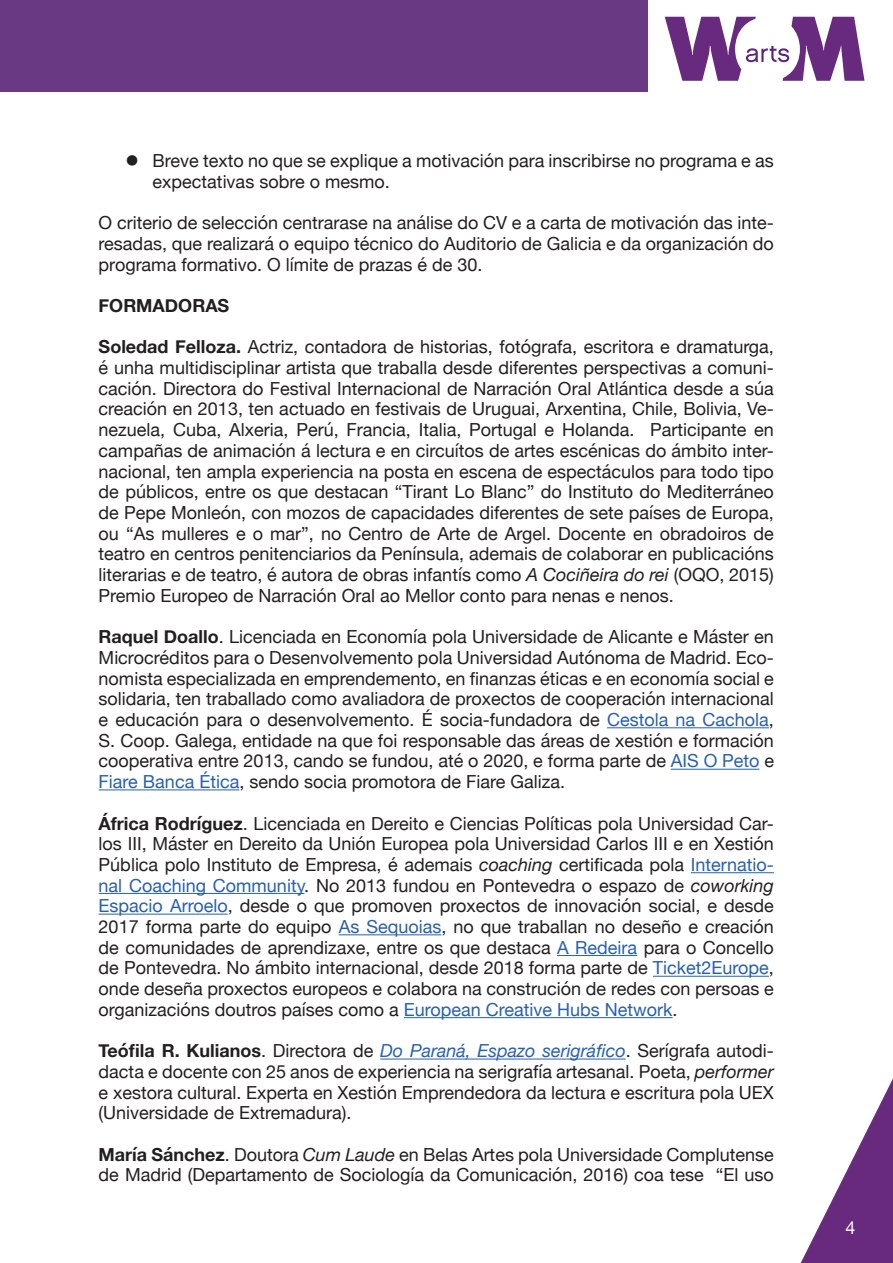
<style>
.page{position:relative;width:893px;height:1263px;background:#fff}
.page>*{position:absolute;margin:0;border:0;box-sizing:border-box;transform-origin:0 0}
.t1{font:18px/20.7px "Helvetica Neue";color:#231f20;text-align:justify}
.t2{font:700 18px "Helvetica Neue";color:#231f20}
.t3{font:18px "Helvetica Neue";color:#fff}
.s1{font-weight:700}
.s2{font-style:italic}
.s3{color:#2860ad}
.s4{font-style:italic;color:#2860ad}
</style>
<div class="page">
<div style="left:0;top:0;width:648px;height:92px;background:#693984"></div>
<svg style="left:665px;top:17px;width:199px;height:64px"></svg>
<svg style="left:800px;top:1078px;width:93px;height:185px"></svg>
<hr style="left:607px;top:727px;width:162px;height:1px;background:#2860ad">
<hr style="left:671px;top:769px;width:88px;height:1px;background:#2860ad">
<hr style="left:99px;top:789px;width:140px;height:1px;background:#2860ad">
<hr style="left:691px;top:872px;width:83px;height:1px;background:#2860ad">
<hr style="left:99px;top:893px;width:205px;height:1px;background:#2860ad">
<hr style="left:99px;top:914px;width:129px;height:1px;background:#2860ad">
<hr style="left:339px;top:934px;width:102px;height:1px;background:#2860ad">
<hr style="left:557px;top:955px;width:80px;height:1px;background:#2860ad">
<hr style="left:653px;top:976px;width:116px;height:1px;background:#2860ad">
<hr style="left:404px;top:1017px;width:269px;height:1px;background:#2860ad">
<hr style="left:380px;top:1058px;width:246px;height:1px;background:#2860ad">
<p class="t1" style="left:153px;top:151px;width:623px;text-indent:-27px">● Breve texto no que se explique a motivación para inscribirse no programa e as expectativas sobre o mesmo.</p>
<p class="t1" style="left:99px;top:213px;width:677px">O criterio de selección centrarase na análise do CV e a carta de motivación das inte&shy;resadas, que realizará o equipo técnico do Auditorio de Galicia e da organización do programa formativo. O límite de prazas é de 30.</p>
<p class="t2" style="left:99px;top:291px;width:132px">FORMADORAS</p>
<p class="t1" style="left:99px;top:338px;width:677px"><span class="s1">Soledad Felloza.</span> Actriz, contadora de historias, fotógrafa, escritora e dramaturga, é unha multidisciplinar artista que traballa desde diferentes perspectivas a comuni&shy;cación. Directora do Festival Internacional de Narración Oral Atlántica desde a súa creación en 2013, ten actuado en festivais de Uruguai, Arxentina, Chile, Bolivia, Ve&shy;nezuela, Cuba, Alxeria, Perú, Francia, Italia, Portugal e Holanda. Participante en campañas de animación á lectura e en circuítos de artes escénicas do ámbito inter&shy;nacional, ten ampla experiencia na posta en escena de espectáculos para todo tipo de públicos, entre os que destacan “Tirant Lo Blanc” do Instituto do Mediterráneo de Pepe Monleón, con mozos de capacidades diferentes de sete países de Europa, ou “As mulleres e o mar”, no Centro de Arte de Argel. Docente en obradoiros de teatro en centros penitenciarios da Península, ademais de colaborar en publicacións literarias e de teatro, é autora de obras infantís como <span class="s2">A Cociñeira do rei</span> (OQO, 2015)<br>Premio Europeo de Narración Oral ao Mellor conto para nenas e nenos.</p>
<p class="t1" style="left:99px;top:627px;width:677px"><span class="s1">Raquel Doallo</span>. Licenciada en Economía pola Universidade de Alicante e Máster en Microcréditos para o Desenvolvemento pola Universidad Autónoma de Madrid. Eco&shy;nomista especializada en emprendemento, en finanzas éticas e en economía social e solidaria, ten traballado como avaliadora de proxectos de cooperación internacional e educación para o desenvolvemento. É socia-fundadora de <span class="s3">Cestola na Cachola</span>, S. Coop. Galega, entidade na que foi responsable das áreas de xestión e formación cooperativa entre 2013, cando se fundou, até o 2020, e forma parte de <span class="s3">AIS O Peto</span> e <span class="s3">Fiare Banca Ética</span>, sendo socia promotora de Fiare Galiza.</p>
<p class="t1" style="left:99px;top:814px;width:677px"><span class="s1">África Rodríguez</span>. Licenciada en Dereito e Ciencias Políticas pola Universidad Car&shy;los III, Máster en Dereito da Unión Europea pola Universidad Carlos III e en Xestión Pública polo Instituto de Empresa, é ademais <span class="s2">coaching</span> certificada pola <span class="s3">Internatio&shy;nal Coaching Community</span>. No 2013 fundou en Pontevedra o espazo de <span class="s2">coworking </span><span class="s3">Espacio Arroelo</span>, desde o que promoven proxectos de innovación social, e desde 2017 forma parte do equipo <span class="s3">As Sequoias</span>, no que traballan no deseño e creación de comunidades de aprendizaxe, entre os que destaca <span class="s3">A Redeira</span> para o Concello de Pontevedra. No ámbito internacional, desde 2018 forma parte de <span class="s3">Ticket2Europe</span>, onde deseña proxectos europeos e colabora na construción de redes con persoas e organizacións doutros países como a <span class="s3">European Creative Hubs Network</span>.</p>
<p class="t1" style="left:99px;top:1041px;width:677px"><span class="s1">Teófila R. Kulianos</span>. Directora de <span class="s4">Do Paraná, Espazo serigráfico</span>. Serígrafa autodi&shy;dacta e docente con 25 anos de experiencia na serigrafía artesanal. Poeta, <span class="s2">performer </span>e xestora cultural. Experta en Xestión Emprendedora da lectura e escritura pola UEX (Universidade de Extremadura).</p>
<p class="t1" style="left:99px;top:1145px;width:677px"><span class="s1">María Sánchez</span>. Doutora <span class="s2">Cum Laude</span> en Belas Artes pola Universidade Complutense de Madrid (Departamento de Sociología da Comunicación, 2016) coa tese “El uso</p>
<p class="t3" style="left:845px;top:1214px;width:12px">4</p>
</div>
